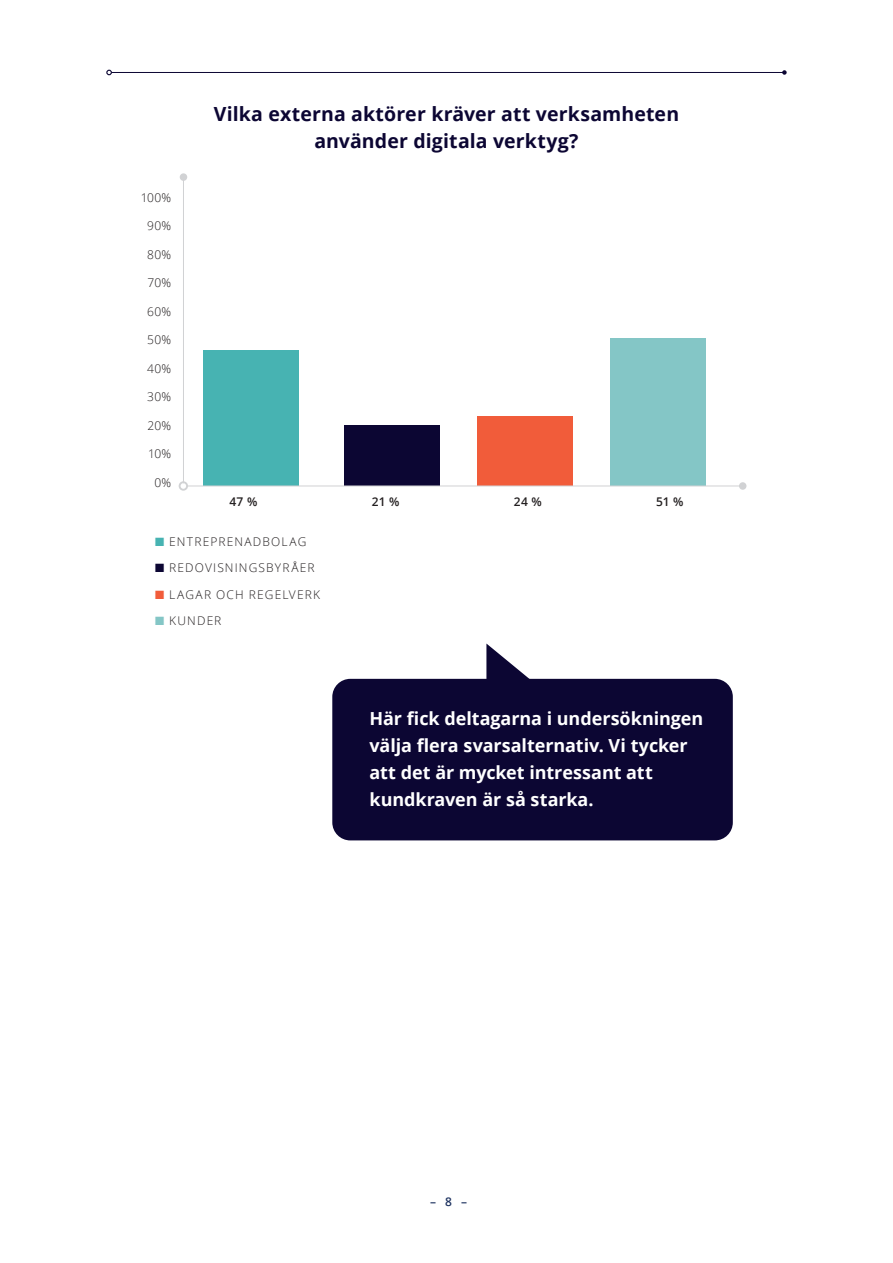
<style>
.page{position:relative;width:893px;height:1263px;background:#fff}
.page>*{position:absolute;margin:0;border:0;box-sizing:border-box;transform-origin:0 0}
.t1{font:700 19.5px/27px "Open Sans";letter-spacing:.005em;color:#0c0633;text-align:center}
.t2{font:700 18px/27px "Open Sans";letter-spacing:-.005em;color:#fff}
.t3{font:300 12px "Open Sans";letter-spacing:.095em;color:#231f20}
.t4{font:600 12px "Open Sans";letter-spacing:.005em;color:#231f20}
.t5{font:600 12px "Open Sans";color:#1f3461}
.s1{color:#47b3b2}
.s2{color:#0c0633}
.s3{color:#f15c3a}
.s4{color:#84c6c6}
</style>
<div class="page">
<div style="left:203px;top:350px;width:96px;height:136px;background:#47b3b2"></div>
<div style="left:344px;top:425px;width:96px;height:61px;background:#0c0633"></div>
<div style="left:477px;top:416px;width:96px;height:70px;background:#f15c3a"></div>
<div style="left:610px;top:338px;width:96px;height:148px;background:#84c6c6"></div>
<div style="left:332px;top:679px;width:401px;height:161px;background:#0c0633;border-radius:18px"></div>
<svg style="left:486px;top:643px;width:66px;height:36px"></svg>
<hr style="left:111px;top:72px;width:673px;height:1px;background:#0c0633">
<svg style="left:106px;top:70px;width:6px;height:5px"></svg>
<svg style="left:782px;top:70px;width:5px;height:5px"></svg>
<hr style="left:187px;top:486px;width:556px;height:1px;background:#d1d2d4">
<div style="left:179px;top:481px;width:9px;height:10px;border:2px solid #d1d2d4;border-radius:50%"></div>
<div style="left:739px;top:482px;width:7px;height:8px;background:#d1d2d4;border-radius:50%"></div>
<hr style="left:183px;top:177px;width:1px;height:306px;background:#d1d2d4">
<div style="left:180px;top:173px;width:7px;height:8px;background:#d1d2d4;border-radius:50%"></div>
<p class="t3" style="left:141px;top:189px;width:32px">100%</p>
<p class="t3" style="left:147px;top:218px;width:26px">90%</p>
<p class="t3" style="left:147px;top:246px;width:25px">80%</p>
<p class="t3" style="left:148px;top:275px;width:25px">70%</p>
<p class="t3" style="left:147px;top:303px;width:25px">60%</p>
<p class="t3" style="left:147px;top:332px;width:25px">50%</p>
<p class="t3" style="left:147px;top:360px;width:26px">40%</p>
<p class="t3" style="left:147px;top:389px;width:25px">30%</p>
<p class="t3" style="left:148px;top:417px;width:25px">20%</p>
<p class="t3" style="left:148px;top:446px;width:25px">10%</p>
<p class="t3" style="left:154px;top:474px;width:18px">0%</p>
<p class="t1" style="left:214px;top:100px;width:467px">Vilka externa aktörer kräver att verksamheten använder digitala verktyg?</p>
<p class="t4" style="left:230px;top:494px;width:29px">47 %</p>
<p class="t4" style="left:372px;top:494px;width:29px">21 %</p>
<p class="t4" style="left:514px;top:494px;width:29px">24 %</p>
<p class="t4" style="left:656px;top:494px;width:29px">51 %</p>
<p class="t3" style="left:155px;top:533px;width:153px"><span class="s1">■</span> ENTREPRENADBOLAG</p>
<p class="t3" style="left:155px;top:560px;width:161px"><span class="s2">■</span> REDOVISNINGSBYRÅER</p>
<p class="t3" style="left:155px;top:586px;width:167px"><span class="s3">■</span> LAGAR OCH REGELVERK</p>
<p class="t3" style="left:155px;top:612px;width:68px"><span class="s4">■</span> KUNDER</p>
<p class="t2" style="left:369px;top:704px;width:335px">Här fick deltagarna i undersökningen välja flera svarsalternativ. Vi tycker att det är mycket intressant att kundkraven är så starka.</p>
<p class="t5" style="left:430px;top:1194px;width:39px">– 8 –</p>
</div>
